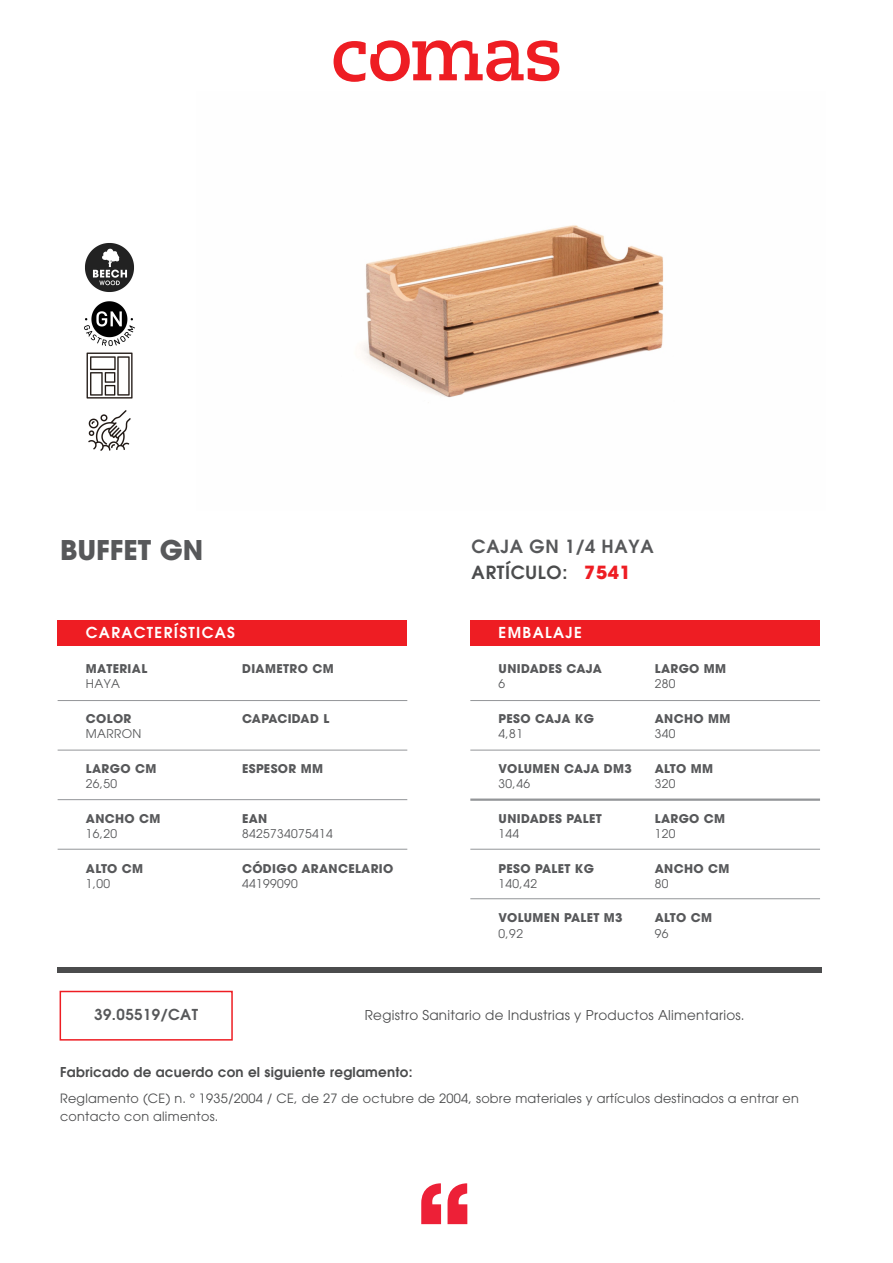
<style>
.page{position:relative;width:893px;height:1263px;background:#fff}
.page>*{position:absolute;margin:0;border:0;box-sizing:border-box;transform-origin:0 0}
.t1{font:700 27px "Avant Garde";color:#57585a}
.t2{font:600 18px/25.7px "Avant Garde";letter-spacing:.04em;color:#57585a}
.t3{font:600 15px "Avant Garde";letter-spacing:.09em;color:#fff}
.t4{font:600 15px "Avant Garde";letter-spacing:.03em;color:#57585a}
.t5{font:13.5px "Avant Garde";letter-spacing:.02em;color:#4b4c4d}
.t6{font:600 13.5px "Avant Garde";letter-spacing:.02em;color:#4b4c4d}
.t7{font:12.75px/18px "Avant Garde";letter-spacing:.02em;color:#4b4c4d}
.t8{font:700 12px "Avant Garde";letter-spacing:.03em;color:#57585a}
.t9{font:12px "Avant Garde";letter-spacing:.03em;color:#57585a}
.t10{font:700 12px "Avant Garde";letter-spacing:.01em;color:#57585a}
.s1{color:#4b4c4d}
.s2{font-weight:700;color:#ee1d23}
</style>
<div class="page">
<svg style="left:421px;top:1183px;width:20px;height:41px"></svg>
<svg style="left:448px;top:1183px;width:19px;height:41px"></svg>
<svg style="left:334px;top:40px;width:225px;height:42px"></svg>
<div style="left:58px;top:620px;width:349px;height:25px;background:#ee1d23"></div>
<div style="left:58px;top:967px;width:764px;height:6px;background:#4b4c4d"></div>
<hr style="left:58px;top:700px;width:349px;height:1px;background:#939598">
<hr style="left:58px;top:750px;width:349px;height:1px;background:#939598">
<hr style="left:58px;top:799px;width:349px;height:1px;background:#939598">
<hr style="left:58px;top:849px;width:349px;height:1px;background:#939598">
<div style="left:470px;top:620px;width:350px;height:25px;background:#ee1d23"></div>
<hr style="left:470px;top:700px;width:350px;height:1px;background:#939598">
<hr style="left:470px;top:750px;width:350px;height:1px;background:#939598">
<hr style="left:470px;top:798px;width:350px;height:3px;background:#939598">
<hr style="left:470px;top:849px;width:350px;height:1px;background:#939598">
<hr style="left:470px;top:898px;width:350px;height:1px;background:#939598">
<div style="left:60px;top:991px;width:173px;height:49px;border:2px solid #ee1d23"></div>
<img style="left:84px;top:243px;width:51px;height:208px">
<img style="left:362px;top:225px;width:302px;height:173px">
<h1 class="t1" style="left:60px;top:532px;width:145px">BUFFET GN</h1>
<h2 class="t2" style="left:472px;top:533px;width:184px">CAJA GN 1/4 HAYA<br><span class="s1">ARTÍCULO:</span> <span class="s2">7541</span></h2>
<p class="t3" style="left:86px;top:623px;width:151px">CARACTERÍSTICAS</p>
<p class="t8" style="left:86px;top:661px;width:63px">MATERIAL</p>
<p class="t9" style="left:86px;top:677px;width:36px">HAYA</p>
<p class="t8" style="left:242px;top:661px;width:93px">DIAMETRO CM</p>
<p class="t8" style="left:86px;top:711px;width:47px">COLOR</p>
<p class="t9" style="left:86px;top:727px;width:57px">MARRON</p>
<p class="t8" style="left:86px;top:761px;width:72px">LARGO CM</p>
<p class="t9" style="left:86px;top:777px;width:33px">26,50</p>
<p class="t8" style="left:86px;top:810px;width:76px">ANCHO CM</p>
<p class="t9" style="left:86px;top:826px;width:33px">16,20</p>
<p class="t8" style="left:86px;top:860px;width:59px">ALTO CM</p>
<p class="t9" style="left:86px;top:876px;width:26px">1,00</p>
<p class="t10" style="left:242px;top:711px;width:89px">CAPACIDAD L</p>
<p class="t8" style="left:242px;top:761px;width:83px">ESPESOR MM</p>
<p class="t8" style="left:242px;top:810px;width:27px">EAN</p>
<p class="t9" style="left:242px;top:826px;width:92px">8425734075414</p>
<p class="t8" style="left:242px;top:860px;width:153px">CÓDIGO ARANCELARIO</p>
<p class="t9" style="left:242px;top:876px;width:57px">44199090</p>
<p class="t3" style="left:499px;top:623px;width:85px">EMBALAJE</p>
<p class="t8" style="left:499px;top:661px;width:105px">UNIDADES CAJA</p>
<p class="t9" style="left:499px;top:677px;width:8px">6</p>
<p class="t8" style="left:499px;top:711px;width:97px">PESO CAJA KG</p>
<p class="t9" style="left:499px;top:727px;width:26px">4,81</p>
<p class="t8" style="left:499px;top:761px;width:135px">VOLUMEN CAJA DM3</p>
<p class="t9" style="left:499px;top:777px;width:33px">30,46</p>
<p class="t8" style="left:499px;top:810px;width:105px">UNIDADES PALET</p>
<p class="t9" style="left:499px;top:826px;width:22px">144</p>
<p class="t8" style="left:499px;top:860px;width:97px">PESO PALET KG</p>
<p class="t9" style="left:499px;top:876px;width:40px">140,42</p>
<p class="t8" style="left:499px;top:910px;width:126px">VOLUMEN PALET M3</p>
<p class="t9" style="left:499px;top:926px;width:26px">0,92</p>
<p class="t8" style="left:655px;top:661px;width:73px">LARGO MM</p>
<p class="t9" style="left:655px;top:677px;width:22px">280</p>
<p class="t8" style="left:655px;top:711px;width:77px">ANCHO MM</p>
<p class="t9" style="left:655px;top:727px;width:22px">340</p>
<p class="t8" style="left:655px;top:761px;width:60px">ALTO MM</p>
<p class="t9" style="left:655px;top:777px;width:22px">320</p>
<p class="t8" style="left:655px;top:810px;width:72px">LARGO CM</p>
<p class="t9" style="left:655px;top:826px;width:22px">120</p>
<p class="t8" style="left:655px;top:860px;width:76px">ANCHO CM</p>
<p class="t9" style="left:655px;top:876px;width:15px">80</p>
<p class="t8" style="left:655px;top:910px;width:59px">ALTO CM</p>
<p class="t9" style="left:655px;top:926px;width:15px">96</p>
<p class="t4" style="left:94px;top:1005px;width:105px">39.05519/CAT</p>
<p class="t5" style="left:365px;top:1007px;width:381px">Registro Sanitario de Industrias y Productos Alimentarios.</p>
<p class="t6" style="left:60px;top:1063px;width:354px">Fabricado de acuerdo con el siguiente reglamento:</p>
<p class="t7" style="left:60px;top:1090px;width:740px">Reglamento (CE) n. º 1935/2004 / CE, de 27 de octubre de 2004, sobre materiales y artículos destinados a entrar en contacto con alimentos.</p>
</div>
